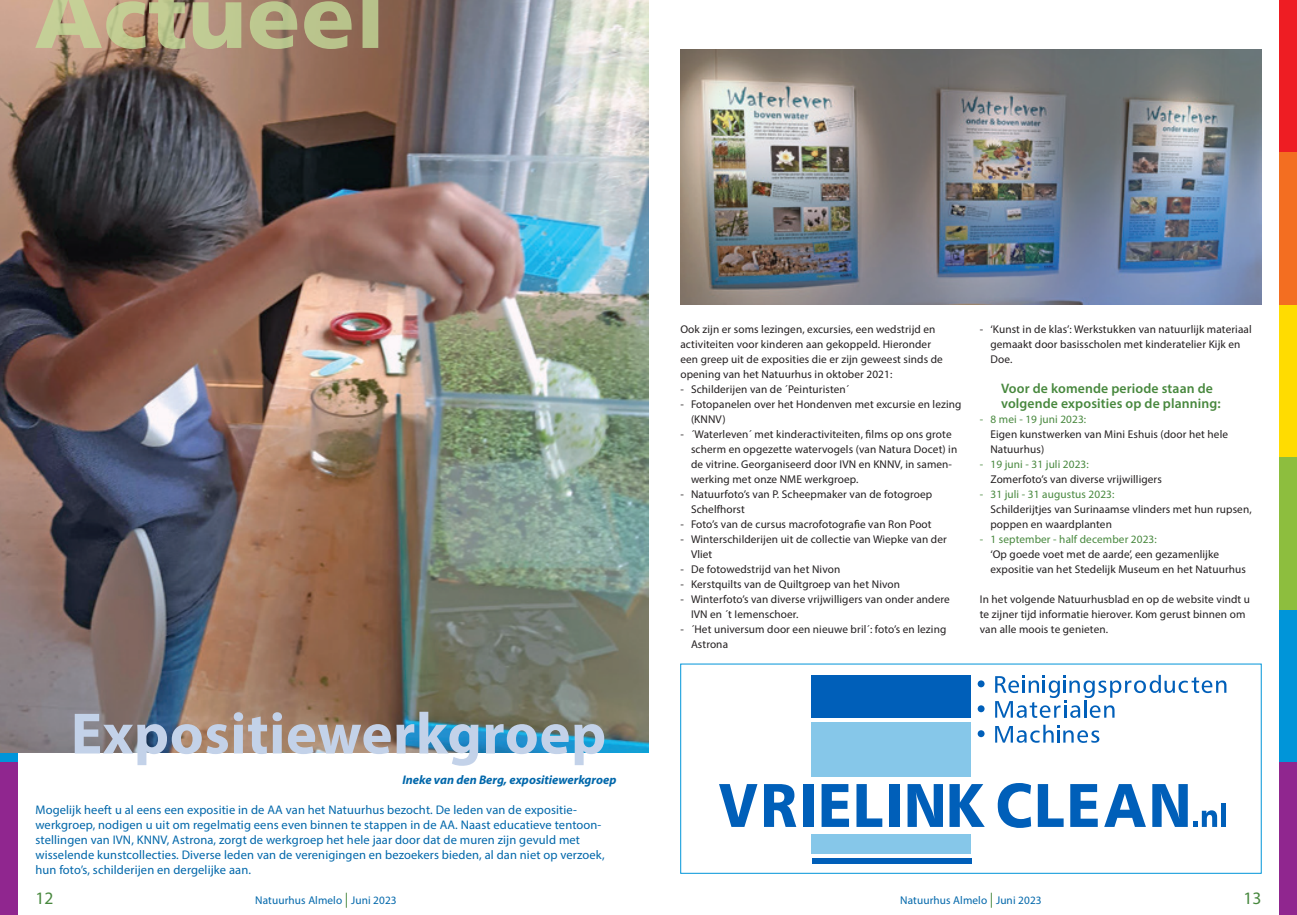
<style>
.page{position:relative;width:1297px;height:915px;background:#fff}
.page>*{position:absolute;margin:0;border:0;box-sizing:border-box;transform-origin:0 0}
.titel_groot_groen_My{font:700 58.75px "Myriad Pro";letter-spacing:.01em;color:#c3d2e9}
.t1{font:17.5px "Myriad Pro";color:#48883e}
.tussenkop_10_12_Myri{font:600 13.75px/15px "Myriad Pro";letter-spacing:.01em;color:#48883e}
.intro_10_12_Myriad_P{font:12.5px/15px "Myriad Pro";letter-spacing:.01em;color:#0067aa}
.auteur_Myriad_Pro{font:italic 700 12.5px "Myriad Pro";color:#0067aa}
.plat_9_12_Myriad_Pro{font:11.25px/15px "Myriad Pro";letter-spacing:.01em;color:#231f20}
.plat_9_12_Myriad_Pro-2{font:11.25px "Myriad Pro";letter-spacing:.01em;color:#48883e}
.t2{font:11.25px "Myriad Pro";letter-spacing:.01em;color:#0067aa}
.s1{color:#48883e}
.s2{font-size:15px;color:#48883e}
</style>
<div class="page">
<div style="left:1279px;top:0;width:18px;height:152px;background:#ee1d23"></div>
<div style="left:1279px;top:152px;width:18px;height:153px;background:#f36e21"></div>
<div style="left:1279px;top:305px;width:18px;height:152px;background:#ffdc01"></div>
<div style="left:1279px;top:457px;width:18px;height:152px;background:#8dbe3e"></div>
<div style="left:1279px;top:609px;width:18px;height:153px;background:#0095d9"></div>
<div style="left:1279px;top:762px;width:18px;height:152px;background:#90268f"></div>
<div style="left:0;top:609px;width:18px;height:153px;background:#0095d9"></div>
<div style="left:0;top:762px;width:18px;height:152px;background:#90268f"></div>
<img style="left:0;top:0;width:648px;height:752px">
<svg style="left:35px;top:0;width:343px;height:49px;background:#b4a980"></svg>
<img style="left:680px;top:49px;width:581px;height:255px">
<div style="left:812px;top:858px;width:159px;height:5px;background:#005fb9"></div>
<div style="left:812px;top:833px;width:159px;height:20px;background:#86c7e9"></div>
<div style="left:812px;top:721px;width:159px;height:55px;background:#86c7e9"></div>
<svg style="left:978px;top:680px;width:6px;height:7px"></svg>
<svg style="left:995px;top:674px;width:231px;height:43px"></svg>
<svg style="left:978px;top:705px;width:6px;height:7px"></svg>
<svg style="left:995px;top:724px;width:104px;height:18px"></svg>
<svg style="left:978px;top:730px;width:6px;height:7px"></svg>
<div style="left:1221px;top:803px;width:5px;height:23px;background:#005fb9"></div>
<svg style="left:1152px;top:784px;width:65px;height:42px"></svg>
<svg style="left:1104px;top:784px;width:42px;height:42px"></svg>
<svg style="left:1070px;top:784px;width:28px;height:42px"></svg>
<svg style="left:1038px;top:784px;width:26px;height:42px"></svg>
<svg style="left:998px;top:783px;width:33px;height:44px"></svg>
<svg style="left:949px;top:784px;width:35px;height:42px"></svg>
<svg style="left:907px;top:784px;width:36px;height:42px"></svg>
<div style="left:890px;top:783px;width:10px;height:43px;background:#005fb9"></div>
<svg style="left:856px;top:784px;width:26px;height:42px"></svg>
<svg style="left:821px;top:784px;width:28px;height:42px"></svg>
<div style="left:804px;top:783px;width:10px;height:43px;background:#005fb9"></div>
<svg style="left:764px;top:784px;width:32px;height:42px"></svg>
<svg style="left:719px;top:784px;width:38px;height:42px"></svg>
<div style="left:812px;top:675px;width:159px;height:42px;background:#005fb9"></div>
<p class="titel_groot_groen_My" style="left:71px;top:695px;width:537px">Expositiewerkgroep</p>
<p class="auteur_Myriad_Pro" style="left:402px;top:770px;width:216px">Ineke van den Berg, expositiewerkgroep</p>
<p class="intro_10_12_Myriad_P" style="left:35px;top:801px;width:571px">Mogelijk heeft u al eens een expositie in de AA van het Natuurhus bezocht. De leden van de expositie&shy;werkgroep, nodigen u uit om regelmatig eens even binnen te stappen in de AA. Naast educatieve tentoon&shy;stellingen van IVN, KNNV, Astrona, zorgt de werkgroep het hele jaar door dat de muren zijn gevuld met wisselende kunstcollecties. Diverse leden van de verenigingen en bezoekers bieden, al dan niet op verzoek, hun foto’s, schilderijen en dergelijke aan.</p>
<p class="plat_9_12_Myriad_Pro" style="left:680px;top:321px;width:264px">Ook zijn er soms lezingen, excursies, een wedstrijd en activiteiten voor kinderen aan gekoppeld. Hieronder een greep uit de exposities die er zijn geweest sinds de opening van het Natuurhus in oktober 2021:</p>
<p class="plat_9_12_Myriad_Pro" style="left:680px;top:381px;width:170px">- Schilderijen van de ´Peinturisten´</p>
<p class="plat_9_12_Myriad_Pro" style="left:691px;top:396px;width:272px;text-indent:-11px">- Fotopanelen over het Hondenven met excursie en lezing (KNNV)</p>
<p class="plat_9_12_Myriad_Pro" style="left:691px;top:426px;width:268px;text-indent:-11px">- ´Waterleven´ met kinderactiviteiten, films op ons grote scherm en opgezette watervogels (van Natura Docet) in de vitrine. Georganiseerd door IVN en KNNV, in samen&shy;werking met onze NME werkgroep.</p>
<p class="plat_9_12_Myriad_Pro" style="left:691px;top:486px;width:243px;text-indent:-11px">- Natuurfoto’s van P. Scheepmaker van de fotogroep<br>Schelfhorst</p>
<p class="plat_9_12_Myriad_Pro" style="left:680px;top:516px;width:253px">- Foto’s van de cursus macrofotografie van Ron Poot</p>
<p class="plat_9_12_Myriad_Pro" style="left:691px;top:531px;width:257px;text-indent:-11px">- Winterschilderijen uit de collectie van Wiepke van der<br>Vliet</p>
<p class="plat_9_12_Myriad_Pro" style="left:680px;top:561px;width:161px">- De fotowedstrijd van het Nivon</p>
<p class="plat_9_12_Myriad_Pro" style="left:680px;top:576px;width:221px">- Kerstquilts van de Quiltgroep van het Nivon</p>
<p class="plat_9_12_Myriad_Pro" style="left:691px;top:591px;width:260px;text-indent:-11px">- Winterfoto’s van diverse vrijwilligers van onder andere<br>IVN en ´t Iemenschoer.</p>
<p class="plat_9_12_Myriad_Pro" style="left:691px;top:621px;width:257px;text-indent:-11px">- ´Het universum door een nieuwe bril´: foto’s en lezing<br>Astrona</p>
<p class="plat_9_12_Myriad_Pro" style="left:990px;top:321px;width:263px;text-indent:-11px">- ‘Kunst in de klas’: Werkstukken van natuurlijk materiaal gemaakt door basisscholen met kinderatelier Kijk en<br>Doe.</p>
<p class="tussenkop_10_12_Myri" style="left:1001px;top:380px;width:221px">Voor de komende periode staan de volgende exposities op de planning:</p>
<p class="plat_9_12_Myriad_Pro-2" style="left:980px;top:412px;width:108px">- 8 mei - 19 juni 2023:</p>
<p class="plat_9_12_Myriad_Pro" style="left:990px;top:426px;width:239px">Eigen kunstwerken van Mini Eshuis (door het hele<br>Natuurhus)</p>
<p class="plat_9_12_Myriad_Pro-2" style="left:980px;top:457px;width:111px">- 19 juni - 31 juli 2023:</p>
<p class="plat_9_12_Myriad_Pro" style="left:990px;top:471px;width:173px">Zomerfoto’s van diverse vrijwilligers</p>
<p class="plat_9_12_Myriad_Pro-2" style="left:980px;top:487px;width:136px">- 31 juli - 31 augustus 2023:</p>
<p class="plat_9_12_Myriad_Pro" style="left:990px;top:501px;width:263px">Schilderijtjes van Surinaamse vlinders met hun rupsen, poppen en waardplanten</p>
<p class="plat_9_12_Myriad_Pro" style="left:990px;top:531px;width:257px;text-indent:-11px"><span class="s1">- 1 september - half december 2023:<br></span>‘Op goede voet met de aarde’, een gezamenlijke expositie van het Stedelijk Museum en het Natuurhus</p>
<p class="plat_9_12_Myriad_Pro" style="left:980px;top:591px;width:272px">In het volgende Natuurhusblad en op de website vindt u te zijner tijd informatie hierover. Kom gerust binnen om van alle moois te genieten.</p>
<h2 class="t1" style="left:35px;top:886px;width:19px">12</h2>
<p class="t2" style="left:255px;top:892px;width:143px">Natuurhus Almelo <span class="s2">|</span> Juni 2023</p>
<p class="t2" style="left:900px;top:892px;width:143px">Natuurhus Almelo <span class="s2">|</span> Juni 2023</p>
<h2 class="t1" style="left:1243px;top:886px;width:19px">13</h2>
</div>
